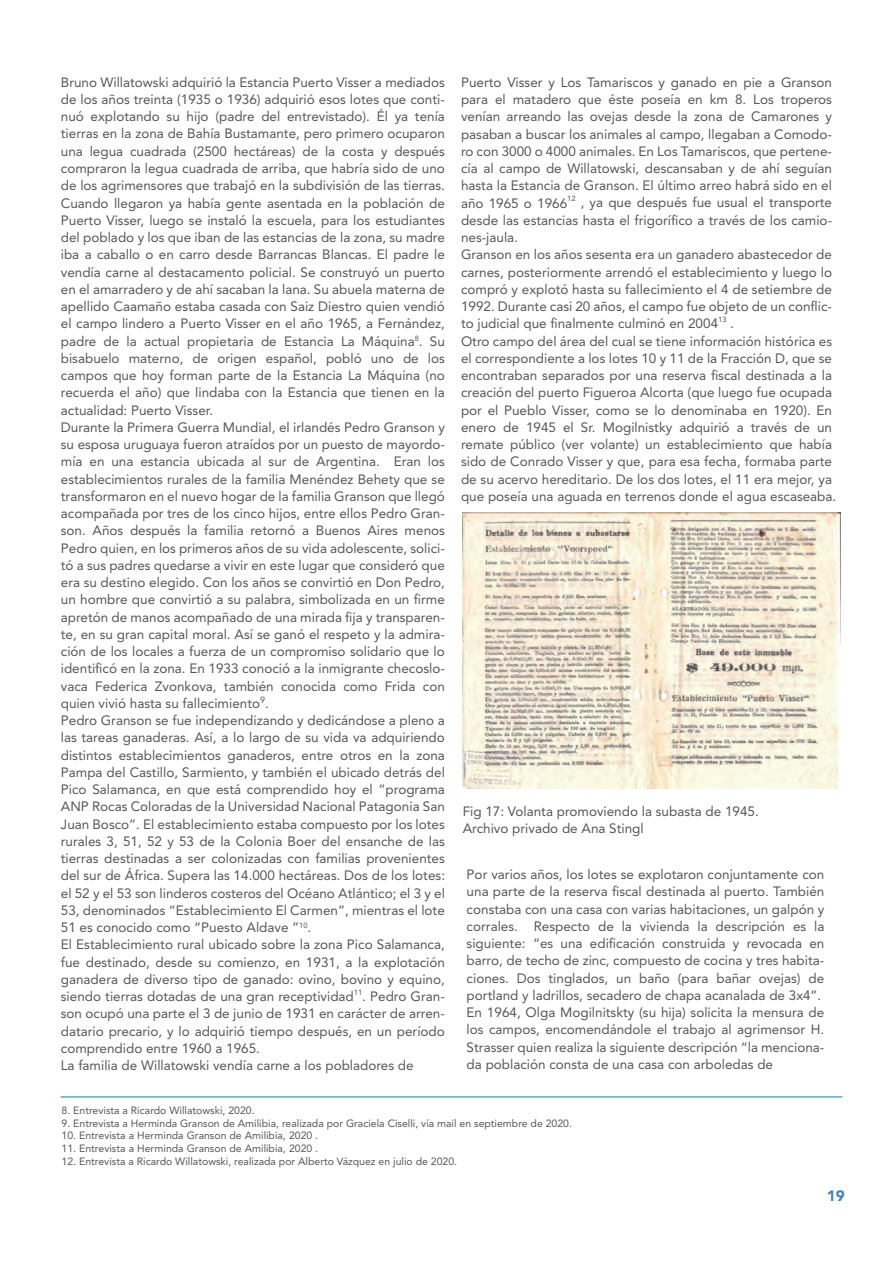
<style>
.page{position:relative;width:893px;height:1263px;background:#fff}
.page>*{position:absolute;margin:0;border:0;box-sizing:border-box;transform-origin:0 0}
.t1{font:900 15px "Avenir LT Std";color:#4180bd}
.t2{font:13.5px/17.2px "Avenir LT Std";color:#545758}
.t3{font:10.5px "Avenir LT Std";color:#545758}
</style>
<div class="page">
<img style="left:463px;top:513px;width:378px;height:275px">
<hr style="left:61px;top:1096px;width:781px;height:1px;background:#0e76ac">
<p class="t2" style="left:61px;top:74px;width:386px">Bruno Willatowski adquirió la Estancia Puerto Visser a mediados de los años treinta (1935 o 1936) adquirió esos lotes que conti&shy;nuó explotando su hijo (padre del entrevistado). Él ya tenía tierras en la zona de Bahía Bustamante, pero primero ocuparon una legua cuadrada (2500 hectáreas) de la costa y después compraron la legua cuadrada de arriba, que habría sido de uno de los agrimensores que trabajó en la subdivisión de las tierras.<br>Cuando llegaron ya había gente asentada en la población de Puerto Visser, luego se instaló la escuela, para los estudiantes del poblado y los que iban de las estancias de la zona, su madre iba a caballo o en carro desde Barrancas Blancas. El padre le vendía carne al destacamento policial. Se construyó un puerto en el amarradero y de ahí sacaban la lana. Su abuela materna de apellido Caamaño estaba casada con Saiz Diestro quien vendió el campo lindero a Puerto Visser en el año 1965, a Fernández, padre de la actual propietaria de Estancia La Máquina<sup>8</sup>. Su bisabuelo materno, de origen español, pobló uno de los campos que hoy forman parte de la Estancia La Máquina (no recuerda el año) que lindaba con la Estancia que tienen en la actualidad: Puerto Visser.<br>Durante la Primera Guerra Mundial, el irlandés Pedro Granson y su esposa uruguaya fueron atraídos por un puesto de mayordo&shy;mía en una estancia ubicada al sur de Argentina. Eran los establecimientos rurales de la familia Menéndez Behety que se transformaron en el nuevo hogar de la familia Granson que llegó acompañada por tres de los cinco hijos, entre ellos Pedro Gran&shy;son. Años después la familia retornó a Buenos Aires menos Pedro quien, en los primeros años de su vida adolescente, solici&shy;tó a sus padres quedarse a vivir en este lugar que consideró que era su destino elegido. Con los años se convirtió en Don Pedro, un hombre que convirtió a su palabra, simbolizada en un firme apretón de manos acompañado de una mirada fija y transparen&shy;te, en su gran capital moral. Así se ganó el respeto y la admira&shy;ción de los locales a fuerza de un compromiso solidario que lo identificó en la zona. En 1933 conoció a la inmigrante checoslo&shy;vaca Federica Zvonkova, también conocida como Frida con quien vivió hasta su fallecimiento<sup>9</sup>.<br>Pedro Granson se fue independizando y dedicándose a pleno a las tareas ganaderas. Así, a lo largo de su vida va adquiriendo distintos establecimientos ganaderos, entre otros en la zona Pampa del Castillo, Sarmiento, y también el ubicado detrás del Pico Salamanca, en que está comprendido hoy el “programa ANP Rocas Coloradas de la Universidad Nacional Patagonia San Juan Bosco”. El establecimiento estaba compuesto por los lotes rurales 3, 51, 52 y 53 de la Colonia Boer del ensanche de las tierras destinadas a ser colonizadas con familias provenientes del sur de África. Supera las 14.000 hectáreas. Dos de los lotes: el 52 y el 53 son linderos costeros del Océano Atlántico; el 3 y el 53, denominados “Establecimiento El Carmen”, mientras el lote 51 es conocido como “Puesto Aldave ”<sup>10</sup>.<br>El Establecimiento rural ubicado sobre la zona Pico Salamanca, fue destinado, desde su comienzo, en 1931, a la explotación ganadera de diverso tipo de ganado: ovino, bovino y equino, siendo tierras dotadas de una gran receptividad<sup>11</sup>. Pedro Gran&shy;son ocupó una parte el 3 de junio de 1931 en carácter de arren&shy;datario precario, y lo adquirió tiempo después, en un período comprendido entre 1960 a 1965.<br>La familia de Willatowski vendía carne a los pobladores de</p>
<p class="t2" style="left:461px;top:74px;width:377px">Puerto Visser y Los Tamariscos y ganado en pie a Granson para el matadero que éste poseía en km 8. Los troperos venían arreando las ovejas desde la zona de Camarones y pasaban a buscar los animales al campo, llegaban a Comodo&shy;ro con 3000 o 4000 animales. En Los Tamariscos, que pertene&shy;cía al campo de Willatowski, descansaban y de ahí seguían hasta la Estancia de Granson. El último arreo habrá sido en el año 1965 o 1966<sup>12</sup> , ya que después fue usual el transporte desde las estancias hasta el frigorífico a través de los camio&shy;nes-jaula.<br>Granson en los años sesenta era un ganadero abastecedor de carnes, posteriormente arrendó el establecimiento y luego lo compró y explotó hasta su fallecimiento el 4 de setiembre de 1992. Durante casi 20 años, el campo fue objeto de un conflic&shy;to judicial que finalmente culminó en 2004<sup>13</sup> .<br>Otro campo del área del cual se tiene información histórica es el correspondiente a los lotes 10 y 11 de la Fracción D, que se encontraban separados por una reserva fiscal destinada a la creación del puerto Figueroa Alcorta (que luego fue ocupada por el Pueblo Visser, como se lo denominaba en 1920). En enero de 1945 el Sr. Mogilnistky adquirió a través de un remate público (ver volante) un establecimiento que había sido de Conrado Visser y que, para esa fecha, formaba parte de su acervo hereditario. De los dos lotes, el 11 era mejor, ya que poseía una aguada en terrenos donde el agua escaseaba.</p>
<p class="t2" style="left:463px;top:803px;width:298px">Fig 17: Volanta promoviendo la subasta de 1945.<br>Archivo privado de Ana Stingl</p>
<p class="t2" style="left:467px;top:866px;width:359px">Por varios años, los lotes se explotaron conjuntamente con una parte de la reserva fiscal destinada al puerto. También constaba con una casa con varias habitaciones, un galpón y corrales. Respecto de la vivienda la descripción es la siguiente: “es una edificación construida y revocada en barro, de techo de zinc, compuesto de cocina y tres habita&shy;ciones. Dos tinglados, un baño (para bañar ovejas) de portland y ladrillos, secadero de chapa acanalada de 3x4”.<br>En 1964, Olga Mogilnitskty (su hija) solicita la mensura de los campos, encomendándole el trabajo al agrimensor H.<br>Strasser quien realiza la siguiente descripción “la menciona&shy;da población consta de una casa con arboledas de</p>
<p class="t3" style="left:62px;top:1104px;width:194px">8. Entrevista a Ricardo Willatowski, 2020.</p>
<p class="t3" style="left:62px;top:1117px;width:512px">9. Entrevista a Herminda Granson de Amilibia, realizada por Graciela Ciselli, vía mail en septiembre de 2020.</p>
<p class="t3" style="left:62px;top:1129px;width:258px">10. Entrevista a Herminda Granson de Amilibia, 2020 .</p>
<p class="t3" style="left:62px;top:1142px;width:258px">11. Entrevista a Herminda Granson de Amilibia, 2020 .</p>
<p class="t3" style="left:62px;top:1155px;width:397px">12. Entrevista a Ricardo Willatowski, realizada por Alberto Vázquez en julio de 2020.</p>
<p class="t1" style="left:827px;top:1187px;width:19px">19</p>
</div>
